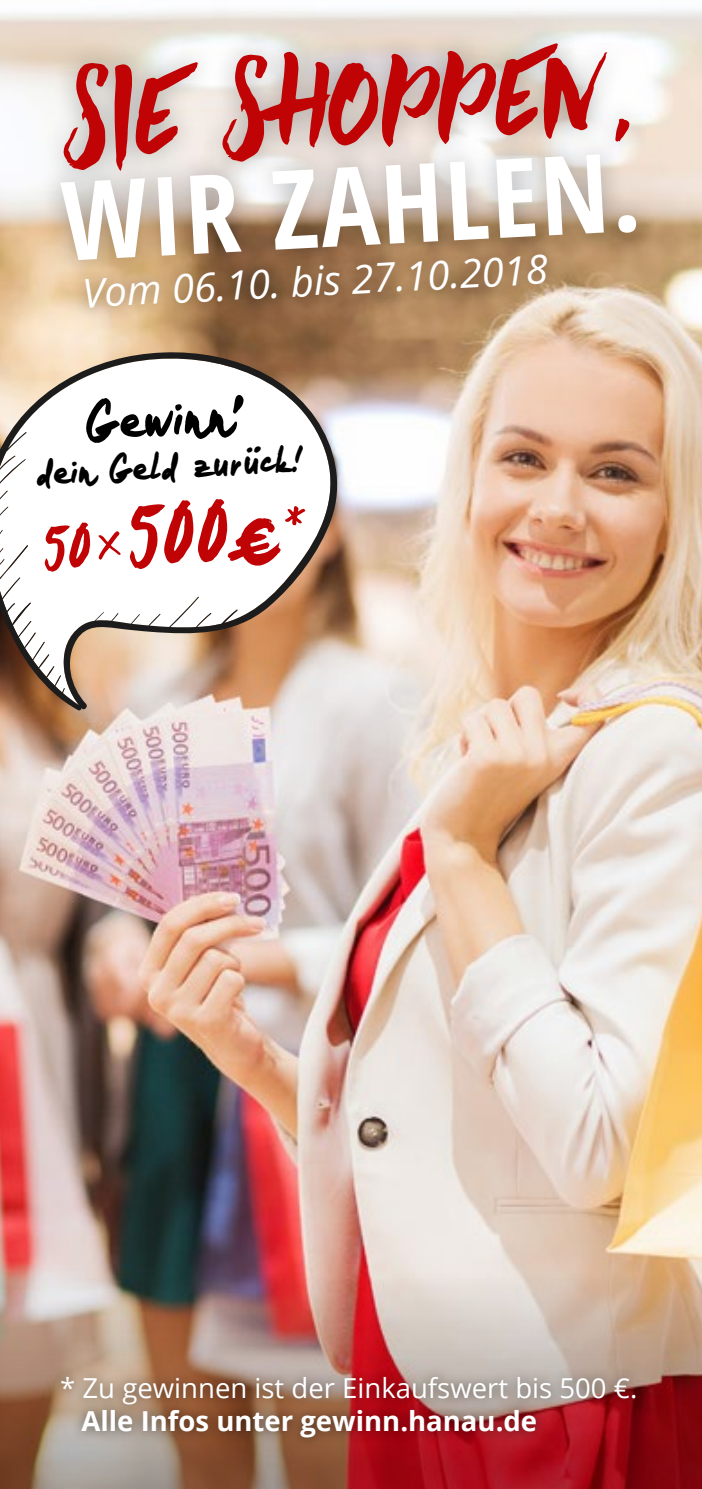
<style>
.page{position:relative;width:702px;height:1489px;background:#fff}
.page>*{position:absolute;margin:0;border:0;box-sizing:border-box;transform-origin:0 0}
.t1{font:54px "Summer Hearts";color:#c00304}
.t2{font:54px "loremipsum";color:#000}
.t3{font:italic 40px "Open Sans";color:#fff}
.t4{font:37.75px "loremipsum";color:#000}
.t5{font:27.5px "Open Sans";color:#fff}
.t6{font:700 27.5px "Open Sans";color:#fff}
.s1{font-size:75.5px}
.s2{font-family:"loremipsum";font-size:75.5px}
.s3{font-size:54.5px}
</style>
<div class="page">
<img style="left:0;top:10px;width:702px;height:1244px">
<img style="left:0;top:1254px;width:702px;height:234px">
<div style="left:51px;top:1366px;width:595px;height:82px;background:#000;opacity:.5"></div>
<div style="left:39px;top:22px;width:619px;height:261px;background:#000;opacity:.3"></div>
<svg style="left:63px;top:43px;width:566px;height:111px;background:#d79692"></svg>
<svg style="left:60px;top:154px;width:576px;height:106px"></svg>
<svg style="left:0;top:343px;width:343px;height:368px"></svg>
<div style="left:71px;top:240px;width:490px;height:81px;background:#000;opacity:.4"></div>
<h2 class="t3" style="left:81px;top:266px;width:467px;rotate:-3deg">Vom 06.10. bis 27.10.2018</h2>
<h1 class="t2" style="left:85px;top:381px;width:160px;rotate:-3deg">Gewinn’</h1>
<h3 class="t4" style="left:35px;top:444px;width:270px;rotate:-3deg">dein Geld zurück!</h3>
<h1 class="t1" style="left:40px;top:509px;width:272px;rotate:-2deg">50×<span class="s1">500</span><span class="s2">€</span><span class="s3">*</span></h1>
<p class="t5" style="left:60px;top:1369px;width:578px">* Zu gewinnen ist der Einkaufswert bis 500 €.</p>
<p class="t6" style="left:81px;top:1401px;width:457px">Alle Infos unter gewinn.hanau.de</p>
</div>
